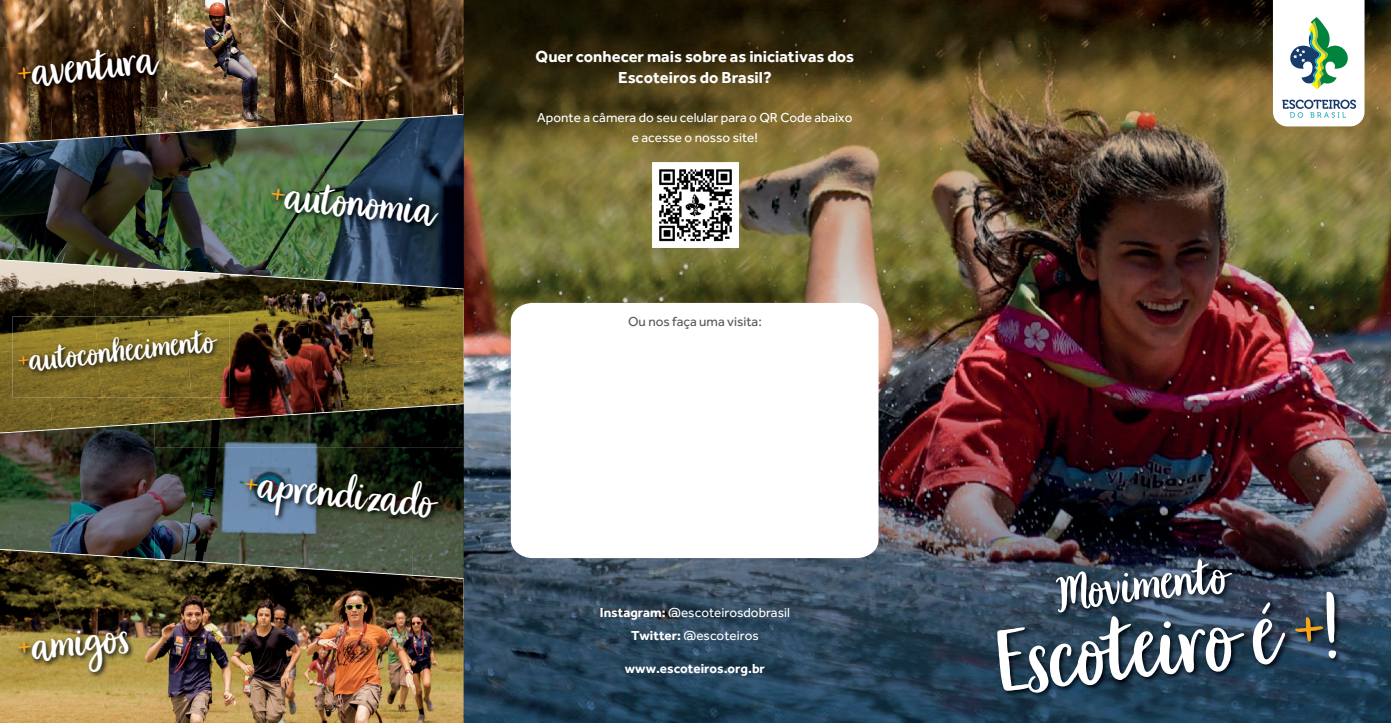
<style>
.page{position:relative;width:1391px;height:723px;background:#fff}
.page>*{position:absolute;margin:0;border:0;box-sizing:border-box;transform-origin:0 0}
.t1{font:94.5px "Garden Grown US B";color:#fff}
.t2{font:52.5px "Garden Grown US B";color:#fff}
.t3{font:45px "Garden Grown US B";color:#fff}
.t4{font:34.5px "Garden Grown US B";color:#fff}
.t5{font:700 16.5px/21px "Effra";color:#fff;text-align:center}
.t6{font:13.5px/19.5px "Effra";color:#fff;text-align:center}
.t7{font:700 13.5px "Effra";color:#fff}
.t8{font:13.5px "Effra";color:#57585a}
.s1{color:#f9a51b}
.s2{font-weight:700}
</style>
<div class="page">
<img style="left:0;top:0;width:412px;height:48px">
<img style="left:412px;top:0;width:51px;height:114px">
<img style="left:0;top:48px;width:11px;height:66px">
<img style="left:172px;top:48px;width:188px;height:48px">
<img style="left:360px;top:48px;width:52px;height:66px">
<img style="left:172px;top:96px;width:85px;height:18px">
<img style="left:257px;top:96px;width:104px;height:18px">
<img style="left:463px;top:0;width:927px;height:309px">
<img style="left:463px;top:309px;width:309px;height:414px">
<img style="left:772px;top:309px;width:618px;height:259px">
<img style="left:772px;top:568px;width:212px;height:155px">
<img style="left:1357px;top:568px;width:33px;height:155px">
<svg style="left:511px;top:303px;width:367px;height:255px"></svg>
<svg style="left:1272px;top:0;width:92px;height:126px"></svg>
<img style="left:984px;top:530px;width:373px;height:193px">
<img style="left:11px;top:29px;width:161px;height:85px">
<img style="left:463px;top:114px;width:1px;height:175px">
<img style="left:0;top:145px;width:463px;height:113px">
<img style="left:263px;top:165px;width:187px;height:91px">
<img style="left:0;top:114px;width:463px;height:31px">
<img style="left:0;top:289px;width:91px;height:62px">
<img style="left:91px;top:289px;width:106px;height:28px">
<img style="left:197px;top:289px;width:107px;height:36px">
<img style="left:304px;top:289px;width:60px;height:114px">
<img style="left:357px;top:289px;width:106px;height:77px">
<img style="left:0;top:351px;width:50px;height:52px">
<img style="left:211px;top:325px;width:105px;height:78px">
<img style="left:50px;top:397px;width:161px;height:6px">
<img style="left:364px;top:357px;width:99px;height:46px">
<img style="left:0;top:258px;width:463px;height:31px">
<img style="left:12px;top:317px;width:83px;height:80px">
<img style="left:95px;top:317px;width:89px;height:80px">
<img style="left:184px;top:317px;width:45px;height:80px">
<hr style="left:463px;top:578px;width:1px;height:145px;background:#fdd09e">
<img style="left:0;top:579px;width:103px;height:57px">
<img style="left:103px;top:579px;width:103px;height:144px">
<img style="left:206px;top:579px;width:103px;height:144px">
<img style="left:309px;top:579px;width:103px;height:144px">
<img style="left:412px;top:579px;width:51px;height:144px">
<img style="left:0;top:636px;width:51px;height:87px">
<img style="left:51px;top:692px;width:52px;height:31px">
<img style="left:11px;top:607px;width:131px;height:85px">
<img style="left:463px;top:404px;width:1px;height:174px">
<img style="left:0;top:434px;width:154px;height:114px">
<img style="left:154px;top:434px;width:155px;height:57px">
<img style="left:309px;top:434px;width:154px;height:57px">
<img style="left:154px;top:491px;width:82px;height:43px">
<img style="left:450px;top:491px;width:13px;height:57px">
<img style="left:154px;top:534px;width:82px;height:14px">
<svg style="left:0;top:403px;width:463px;height:31px"></svg>
<img style="left:0;top:548px;width:463px;height:31px">
<img style="left:236px;top:454px;width:214px;height:94px">
<img style="left:653px;top:162px;width:85px;height:86px">
<h3 class="t3" style="left:15px;top:48px;width:140px;rotate:-6deg"><span class="s1">+</span>aventura</h3>
<h3 class="t3" style="left:274px;top:168px;width:166px;rotate:6deg"><span class="s1">+</span>autonomia</h3>
<h3 class="t4" style="left:17px;top:342px;width:198px;rotate:-6deg"><span class="s1">+</span>autoconhecimento</h3>
<h3 class="t3" style="left:247px;top:458px;width:192px;rotate:6deg"><span class="s1">+</span>aprendizado</h3>
<h3 class="t3" style="left:15px;top:622px;width:114px;rotate:-6deg"><span class="s1">+</span>amigos</h3>
<p class="t5" style="left:535px;top:46px;width:320px">Quer conhecer mais sobre as iniciativas dos<br>Escoteiros do Brasil?</p>
<p class="t6" style="left:537px;top:108px;width:317px">Aponte a câmera do seu celular para o QR Code abaixo e acesse o nosso site!</p>
<p class="t8" style="left:628px;top:313px;width:135px">Ou nos faça uma visita:</p>
<p class="t6" style="left:600px;top:601px;width:192px;line-height:22.5px"><span class="s2">Instagram:</span> @escoteirosdobrasil<br><span class="s2">Twitter:</span> @escoteiros</p>
<p class="t7" style="left:625px;top:660px;width:141px">www.escoteiros.org.br</p>
<h2 class="t2" style="left:1056px;top:563px;width:171px;rotate:-6deg">Movimento</h2>
<h1 class="t1" style="left:992px;top:608px;width:345px;rotate:-6deg">Escoteiro é <span class="s1">+</span>!</h1>
</div>
